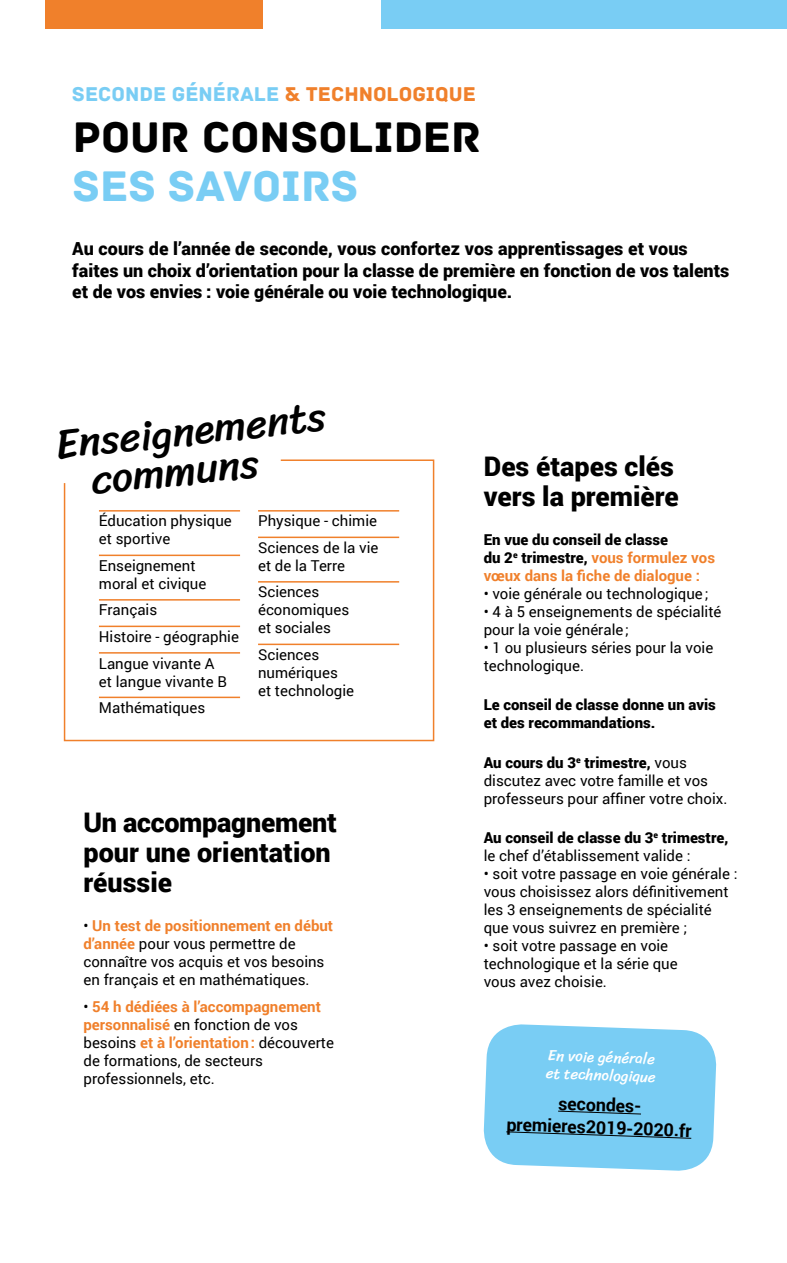
<style>
.page{position:relative;width:787px;height:1263px;background:#fff}
.page>*{position:absolute;margin:0;border:0;box-sizing:border-box;transform-origin:0 0}
.t1{font:45px "Archive";color:#000}
.t2{font:45px "Archive";color:#79cdf4}
.t3{font:42px/39px "Sriracha";color:#000}
.t4{font:900 27px/30px "Roboto";color:#000}
.t5{font:21px "Archive";color:#79cdf4}
.t6{font:900 18px/21.6px "Roboto";color:#000}
.t7{font:700 18px/22.5px "Roboto";color:#000;text-align:center}
.t8{font:15px/18px "Roboto";color:#000}
.t9{font:900 15px/18px "Roboto";color:#000}
.t10{font:700 15px/18px "Roboto";color:#f0802b}
.t11{font:15px/18px "Sriracha";color:#fff}
.s1{color:#f0802b}
.s2{font-weight:700;color:#f0802b}
.s3{font-weight:900;color:#000}
.s4{font-weight:900}
.s5{font-weight:400}
</style>
<div class="page">
<hr style="left:786px;top:0;width:1px;height:1263px;background:#f0802b">
<svg style="left:483px;top:1024px;width:234px;height:147px;background:#83cff3"></svg>
<div style="left:381px;top:0;width:196px;height:28px;background:#79cdf4"></div>
<div style="left:577px;top:0;width:210px;height:28px;background:#79cdf4"></div>
<div style="left:45px;top:0;width:217px;height:28px;background:#f0802b"></div>
<svg style="left:63px;top:459px;width:372px;height:283px"></svg>
<h3 class="t5" style="left:72px;top:81px;width:405px">SECONDE GÉNÉRALE <span class="s1">&amp; TECHNOLOGIQUE</span></h3>
<h1 class="t1" style="left:73px;top:110px;width:410px">POUR CONSOLIDER</h1>
<h1 class="t2" style="left:73px;top:160px;width:287px">SES SAVOIRS</h1>
<p class="t6" style="left:72px;top:237px;width:658px">Au cours de l’année de seconde, vous confortez vos apprentissages et vous faites un choix d’orientation pour la classe de première en fonction de vos talents et de vos envies : voie générale ou voie technologique.</p>
<h2 class="t3" style="left:85px;top:422px;width:241px;text-indent:-32px;rotate:-6deg">Enseignements communs</h2>
<p class="t8" style="left:99px;top:512px;width:134px">Éducation physique et sportive</p>
<p class="t8" style="left:99px;top:556px;width:109px">Enseignement moral et civique</p>
<p class="t8" style="left:99px;top:596px;width:141px;line-height:26.5px">Français<br>Histoire - géographie<br>Langue vivante A</p>
<p class="t8" style="left:99px;top:667px;width:130px;line-height:26.5px">et langue vivante B<br>Mathématiques</p>
<p class="t8" style="left:258px;top:507px;width:122px;line-height:26.5px">Physique - chimie<br>Sciences de la vie</p>
<p class="t8" style="left:258px;top:552px;width:88px;line-height:26.5px">et de la Terre<br>Sciences</p>
<p class="t8" style="left:258px;top:601px;width:93px">économiques et sociales</p>
<p class="t8" style="left:258px;top:645px;width:98px">Sciences numériques et technologie</p>
<h3 class="t4" style="left:83px;top:806px;width:255px">Un accompagnement pour une orientation réussie</h3>
<p class="t8" style="left:83px;top:916px;width:251px">• <span class="s2">Un test de positionnement en début d’année</span> pour vous permettre de connaître vos acquis et vos besoins en français et en mathématiques.</p>
<p class="t8" style="left:83px;top:997px;width:252px">• <span class="s2">54 h dédiées à l’accompagnement personnalisé</span> en fonction de vos besoins <span class="s2">et à l’orientation:</span> découverte de formations, de secteurs professionnels, etc.</p>
<h3 class="t4" style="left:483px;top:450px;width:197px">Des étapes clés vers la première</h3>
<p class="t10" style="left:483px;top:530px;width:233px"><span class="s3">En vue du conseil de classe<br>du 2</span><sup>e</sup> <span class="s3">trimestre,</span> vous formulez vos vœux dans la fiche de dialogue :</p>
<p class="t8" style="left:483px;top:584px;width:226px">• voie générale ou technologique;</p>
<p class="t8" style="left:483px;top:602px;width:239px">• 4 à 5 enseignements de spécialité pour la voie générale;</p>
<p class="t8" style="left:483px;top:638px;width:231px">• 1 ou plusieurs séries pour la voie technologique.</p>
<p class="t9" style="left:483px;top:695px;width:234px">Le conseil de classe donne un avis et des recommandations.</p>
<p class="t8" style="left:483px;top:753px;width:245px"><span class="s4">Au cours du 3</span><sup>e</sup> <span class="s4">trimestre,</span> vous discutez avec votre famille et vos professeurs pour affiner votre choix.</p>
<p class="t9" style="left:483px;top:828px;width:246px">Au conseil de classe du 3<sup>e</sup> trimestre, <span class="s5">le chef d’établissement valide :</span></p>
<p class="t8" style="left:483px;top:864px;width:255px">• soit votre passage en voie générale : vous choisissez alors définitivement les 3 enseignements de spécialité que vous suivrez en première ;</p>
<p class="t8" style="left:483px;top:936px;width:195px">• soit votre passage en voie technologique et la série que vous avez choisie.</p>
<p class="t11" style="left:547px;top:1046px;width:111px;rotate:2deg">En voie générale et technologique</p>
<p class="t7" style="left:508px;top:1090px;width:186px;rotate:2deg">secondes&shy;premieres2019-2020.fr</p>
</div>
